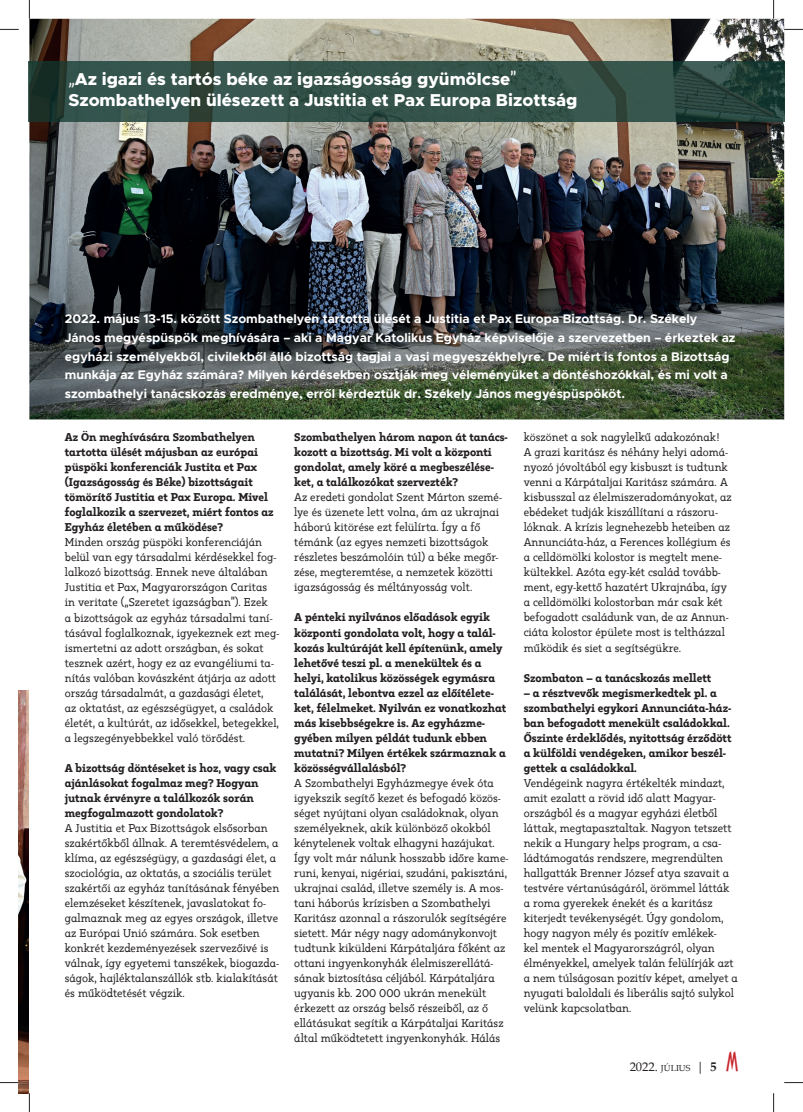
<style>
.page{position:relative;width:803px;height:1112px;background:#fff}
.page>*{position:absolute;margin:0;border:0;box-sizing:border-box;transform-origin:0 0}
.t1{font:800 17.25px/21.2px "Metropolis";color:#fff}
.t2{font:700 12.5px/18.8px "Metropolis";color:#fff}
.t3{font:12.5px "Book Antiqua";color:#231f20}
.t4{font:11.25px/15px "Kappa Vol 2 Display";color:#231f20}
.t5{font:800 11.25px/15px "Kappa Vol 2 Display";color:#231f20}
.s1{font-family:"Kappa Vol 2 Display";font-weight:400;font-style:italic}
.s2{font-family:"Kappa Vol 2 Display";font-weight:400}
.s3{font-size:8.75px}
.s4{font-weight:700}
.s5{font-family:"Arquitectura";font-size:25px;color:#c8242b}
</style>
<div class="page">
<img style="left:29px;top:19px;width:755px;height:400px">
<img style="left:19px;top:690px;width:10px;height:402px">
<img style="left:29px;top:61px;width:755px;height:61px">
<svg style="left:0;top:29px;width:19px;height:1px"></svg>
<svg style="left:784px;top:29px;width:19px;height:1px"></svg>
<svg style="left:0;top:1081px;width:19px;height:2px"></svg>
<svg style="left:784px;top:1082px;width:19px;height:1px"></svg>
<svg style="left:29px;top:0;width:1px;height:19px"></svg>
<svg style="left:29px;top:1093px;width:1px;height:18px"></svg>
<svg style="left:773px;top:0;width:1px;height:19px"></svg>
<svg style="left:773px;top:1093px;width:1px;height:18px"></svg>
<h1 class="t1" style="left:68px;top:69px;width:510px"><span class="s1">„</span>Az igazi és tartós béke az igazságosság gyümölcse<span class="s2">”<br></span>Szombathelyen ülésezett a Justitia et Pax Europa Bizottság</h1>
<p class="t2" style="left:65px;top:310px;width:672px">2022. május 13-15. között Szombathelyen tartotta ülését a Justitia et Pax Europa Bizottság. Dr. Székely János megyéspüspök meghívására – aki a Magyar Katolikus Egyház képviselője a szervezetben – érkeztek az egyházi személyekből, civilekből álló bizottság tagjai a vasi megyeszékhelyre. De miért is fontos a Bizottság munkája az Egyház számára? Milyen kérdésekben osztják meg véleményüket a döntéshozókkal, és mi volt a szombathelyi tanácskozás eredménye, erről kérdeztük dr. Székely János megyéspüspököt.</p>
<p class="t5" style="left:65px;top:430px;width:210px">Az Ön meghívására Szombathelyen tartotta ülését májusban az európai püspöki konferenciák Justita et Pax (Igazságosság és Béke) bizottságait tömörítő Justitia et Pax Europa. Mivel foglalkozik a szervezet, miért fontos az Egyház életében a működése?</p>
<p class="t4" style="left:65px;top:535px;width:216px">Minden ország püspöki konferenciáján belül van egy társadalmi kérdésekkel fog&shy;lalkozó bizottság. Ennek neve általában Justitia et Pax, Magyarországon Caritas in veritate („Szeretet igazságban”). Ezek<br>a bizottságok az egyház társadalmi taní&shy;tásával foglalkoznak, igyekeznek ezt meg&shy;ismertetni az adott országban, és sokat tesznek azért, hogy ez az evangéliumi ta&shy;nítás valóban kovászként átjárja az adott ország társadalmát, a gazdasági életet,<br>az oktatást, az egészségügyet, a családok életét, a kultúrát, az idősekkel, betegekkel, a legszegényebbekkel való törődést.</p>
<p class="t5" style="left:65px;top:760px;width:213px">A bizottság döntéseket is hoz, vagy csak ajánlásokat fogalmaz meg? Hogyan jutnak érvényre a találkozók során megfogalmazott gondolatok?</p>
<p class="t4" style="left:65px;top:820px;width:216px">A Justitia et Pax Bizottságok elsősorban szakértőkből állnak. A teremtésvédelem, a klíma, az egészségügy, a gazdasági élet, a szociológia, az oktatás, a szociális terület szakértői az egyház tanításának fényében elemzéseket készítenek, javaslatokat fo&shy;galmaznak meg az egyes országok, illetve az Európai Unió számára. Sok esetben konkrét kezdeményezések szervezőivé is válnak, így egyetemi tanszékek, biogazda&shy;ságok, hajléktalanszállók stb. kialakítását és működtetését végzik.</p>
<p class="t5" style="left:294px;top:430px;width:215px">Szombathelyen három napon át tanács&shy;kozott a bizottság. Mi volt a központi gondolat, amely köré a megbeszélése&shy;ket, a találkozókat szervezték?</p>
<p class="t4" style="left:294px;top:490px;width:209px">Az eredeti gondolat Szent Márton szemé&shy;lye és üzenete lett volna, ám az ukrajnai háború kitörése ezt felülírta. Így a fő témánk (az egyes nemzeti bizottságok részletes beszámolóin túl) a béke megőr&shy;zése, megteremtése, a nemzetek közötti igazságosság és méltányosság volt.</p>
<p class="t5" style="left:294px;top:610px;width:214px">A pénteki nyilvános előadások egyik központi gondolata volt, hogy a talál&shy;kozás kultúráját kell építenünk, amely lehetővé teszi pl. a menekültek és a helyi, katolikus közösségek egymásra találását, lebontva ezzel az előítélete&shy;ket, félelmeket. Nyilván ez vonatkozhat más kisebbségekre is. Az egyházme&shy;gyében milyen példát tudunk ebben mutatni? Milyen értékek származnak a közösségvállalásból?</p>
<p class="t4" style="left:294px;top:775px;width:216px">A Szombathelyi Egyházmegye évek óta igyekszik segítő kezet és befogadó közös&shy;séget nyújtani olyan családoknak, olyan személyeknek, akik különböző okokból kénytelenek voltak elhagyni hazájukat.<br>Így volt már nálunk hosszabb időre kame&shy;runi, kenyai, nigériai, szudáni, pakisztáni, ukrajnai család, illetve személy is. A mos&shy;tani háborús krízisben a Szombathelyi Karitász azonnal a rászorulók segítségére sietett. Már négy nagy adománykonvojt tudtunk kiküldeni Kárpátaljára főként az ottani ingyenkonyhák élelmiszerellátá&shy;sának biztosítása céljából. Kárpátaljára ugyanis kb. 200 000 ukrán menekült érkezett az ország belső részeiből, az ő ellátásukat segítik a Kárpátaljai Karitász által működtetett ingyenkonyhák. Hálás</p>
<p class="t4" style="left:524px;top:430px;width:210px">köszönet a sok nagylelkű adakozónak!<br>A grazi karitász és néhány helyi adomá&shy;nyozó jóvoltából egy kisbuszt is tudtunk venni a Kárpátaljai Karitász számára. A kisbusszal az élelmiszeradományokat, az ebédeket tudják kiszállítani a rászoru&shy;lóknak. A krízis legnehezebb heteiben az Annunciáta-ház, a Ferences kollégium és a celldömölki kolostor is megtelt mene&shy;kültekkel. Azóta egy-két család tovább&shy;ment, egy-kettő hazatért Ukrajnába, így a celldömölki kolostorban már csak két befogadott családunk van, de az Annun&shy;ciáta kolostor épülete most is teltházzal működik és siet a segítségükre.</p>
<p class="t5" style="left:524px;top:670px;width:189px">Szombaton – a tanácskozás mellett</p>
<p class="t5" style="left:524px;top:685px;width:209px">– a résztvevők megismerkedtek pl. a szombathelyi egykori Annunciáta-ház&shy;ban befogadott menekült családokkal.<br>Őszinte érdeklődés, nyitottság érződött a külföldi vendégeken, amikor beszél&shy;gettek a családokkal.</p>
<p class="t4" style="left:524px;top:775px;width:216px">Vendégeink nagyra értékelték mindazt, amit ezalatt a rövid idő alatt Magyar&shy;országból és a magyar egyházi életből láttak, megtapasztaltak. Nagyon tetszett nekik a Hungary helps program, a csa&shy;ládtámogatás rendszere, megrendülten hallgatták Brenner József atya szavait a testvére vértanúságáról, örömmel látták a roma gyerekek énekét és a karitász kiterjedt tevékenységét. Úgy gondolom, hogy nagyon mély és pozitív emlékek-<br>kel mentek el Magyarországról, olyan élményekkel, amelyek talán felülírják azt a nem túlságosan pozitív képet, amelyet a nyugati baloldali és liberális sajtó sulykol velünk kapcsolatban.</p>
<p class="t3" style="left:630px;top:1059px;width:110px">2022. <span class="s3">JÚLIUS</span> | <span class="s4">5</span> <span class="s5">M</span></p>
</div>
